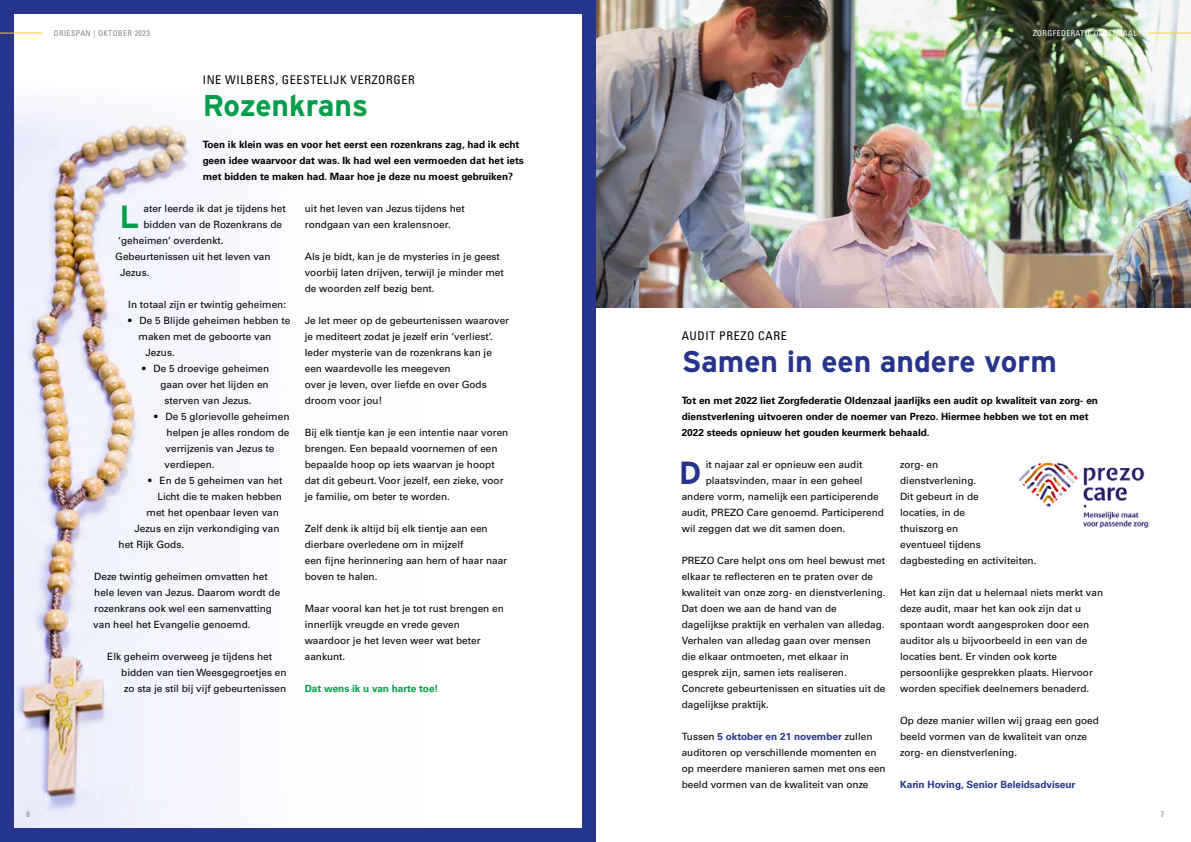
<style>
.page{position:relative;width:1191px;height:842px;background:#fff}
.page>*{position:absolute;margin:0;border:0;box-sizing:border-box;transform-origin:0 0}
.t1{font:700 32px "Interstate";color:#009e48}
.t2{font:700 32px "Interstate";color:#26358c}
.t3{font:700 30px "Interstate";color:#26358c}
.t4{font:700 30px "Interstate";color:#009e48}
.t5{font:condensed 12px "Univers LT Std";letter-spacing:.05em;color:#000}
.t6{font:10px/16px "Univers LT Std";color:#000}
.t7{font:700 10px/16px "Univers LT Std";color:#000}
.t8{font:700 10px "Univers LT Std";color:#26358c}
.t9{font:700 10px "Univers LT Std";color:#009e48}
.t10{font:condensed 8px "Univers LT Std";letter-spacing:.05em;color:#86888c}
.t11{font:condensed 8px "Univers LT Std";letter-spacing:.05em;color:#fff}
.s1{font-weight:700;color:#26358c}
</style>
<div class="page">
<img style="left:595px;top:0;width:596px;height:308px">
<div style="left:0;top:0;width:595px;height:842px;background:#26358c"></div>
<div style="left:14px;top:14px;width:567px;height:814px;background:#fff"></div>
<hr style="left:0;top:33px;width:43px;height:1px;background:#ffd600">
<img style="left:14px;top:103px;width:196px;height:725px">
<hr style="left:1148px;top:33px;width:43px;height:1px;background:#ffd600">
<img style="left:1019px;top:462px;width:130px;height:67px">
<p class="t10" style="left:54px;top:28px;width:98px">DRIESPAN | OKTOBER 2023</p>
<p class="t10" style="left:98px;top:28px;width:86px">JULI &amp; AUGUSTUS 2023</p>
<p class="t5" style="left:203px;top:72px;width:213px">INE WILBERS, GEESTELIJK VERZORGER</p>
<h2 class="t4" style="left:203px;top:89px;width:167px">Rozenkrans</h2>
<p class="t7" style="left:203px;top:137px;width:323px">Toen ik klein was en voor het eerst een rozenkrans zag, had ik echt geen idee waarvoor dat was. Ik had wel een vermoeden dat het iets met bidden te maken had. Maar hoe je deze nu moest gebruiken?</p>
<p class="t6" style="left:143px;top:201px;width:144px">ater leerde ik dat je tijdens het</p>
<p class="t6" style="left:143px;top:217px;width:140px">bidden van de Rozenkrans de</p>
<p class="t6" style="left:118px;top:233px;width:107px">‘geheimen’ overdenkt.</p>
<p class="t6" style="left:115px;top:249px;width:157px">Gebeurtenissen uit het leven van</p>
<p class="t6" style="left:120px;top:265px;width:31px">Jezus.</p>
<p class="t6" style="left:128px;top:297px;width:159px">In totaal zijn er twintig geheimen:</p>
<p class="t6" style="left:128px;top:313px;width:163px">• De 5 Blijde geheimen hebben te</p>
<p class="t6" style="left:139px;top:329px;width:134px">maken met de geboorte van</p>
<p class="t6" style="left:146px;top:345px;width:31px">Jezus.</p>
<p class="t6" style="left:142px;top:361px;width:128px">• De 5 droevige geheimen</p>
<p class="t6" style="left:161px;top:377px;width:110px">gaan over het lijden en</p>
<p class="t6" style="left:165px;top:393px;width:89px">sterven van Jezus.</p>
<p class="t6" style="left:165px;top:409px;width:126px;text-indent:-10px">• De 5 glorievolle geheimen helpen je alles rondom de verrijzenis van Jezus te verdiepen.</p>
<p class="t6" style="left:148px;top:473px;width:136px">• En de 5 geheimen van het</p>
<p class="t6" style="left:158px;top:489px;width:126px">Licht die te maken hebben</p>
<p class="t6" style="left:147px;top:505px;width:134px">met het openbaar leven van</p>
<p class="t6" style="left:135px;top:521px;width:146px">Jezus en zijn verkondiging van</p>
<p class="t6" style="left:119px;top:537px;width:67px">het Rijk Gods.</p>
<p class="t6" style="left:93px;top:569px;width:188px">Deze twintig geheimen omvatten het hele leven van Jezus. Daarom wordt de rozenkrans ook wel een samenvatting van heel het Evangelie genoemd.</p>
<p class="t6" style="left:107px;top:649px;width:166px">Elk geheim overweeg je tijdens het</p>
<p class="t6" style="left:121px;top:665px;width:167px">bidden van tien Weesgegroetjes en</p>
<p class="t6" style="left:124px;top:681px;width:163px">zo sta je stil bij vijf gebeurtenissen</p>
<p class="t6" style="left:305px;top:201px;width:161px">uit het leven van Jezus tijdens het rondgaan van een kralensnoer.</p>
<p class="t6" style="left:305px;top:249px;width:200px">Als je bidt, kan je de mysteries in je geest voorbij laten drijven, terwijl je minder met de woorden zelf bezig bent.</p>
<p class="t6" style="left:305px;top:313px;width:206px">Je let meer op de gebeurtenissen waarover je mediteert zodat je jezelf erin ‘verliest’.<br>Ieder mysterie van de rozenkrans kan je een waardevolle les meegeven<br>over je leven, over liefde en over Gods droom voor jou!</p>
<p class="t6" style="left:305px;top:425px;width:205px">Bij elk tientje kan je een intentie naar voren brengen. Een bepaald voornemen of een bepaalde hoop op iets waarvan je hoopt dat dit gebeurt. Voor jezelf, een zieke, voor je familie, om beter te worden.</p>
<p class="t6" style="left:305px;top:521px;width:204px">Zelf denk ik altijd bij elk tientje aan een dierbare overledene om in mijzelf<br>een fijne herinnering aan hem of haar naar boven te halen.</p>
<p class="t6" style="left:305px;top:601px;width:200px">Maar vooral kan het je tot rust brengen en innerlijk vreugde en vrede geven waardoor je het leven weer wat beter aankunt.</p>
<p class="t9" style="left:305px;top:683px;width:135px">Dat wens ik u van harte toe!</p>
<h1 class="t1" style="left:119px;top:199px;width:21px">L</h1>
<p class="t10" style="left:27px;top:809px;width:5px">6</p>
<p class="t11" style="left:1032px;top:28px;width:106px">ZORGFEDERATIE OLDENZAAL</p>
<p class="t5" style="left:681px;top:328px;width:107px">AUDIT PREZO CARE</p>
<h2 class="t3" style="left:681px;top:345px;width:377px">Samen in een andere vorm</h2>
<p class="t7" style="left:681px;top:393px;width:418px">Tot en met 2022 liet Zorgfederatie Oldenzaal jaarlijks een audit op kwaliteit van zorg- en dienstverlening uitvoeren onder de noemer van Prezo. Hiermee hebben we tot en met<br>2022 steeds opnieuw het gouden keurmerk behaald.</p>
<p class="t6" style="left:705px;top:457px;width:158px">it najaar zal er opnieuw een audit</p>
<p class="t6" style="left:705px;top:473px;width:158px">plaatsvinden, maar in een geheel</p>
<p class="t6" style="left:681px;top:489px;width:198px">andere vorm, namelijk een participerende</p>
<p class="t6" style="left:681px;top:505px;width:204px">audit, PREZO Care genoemd. Participerend</p>
<p class="t6" style="left:681px;top:521px;width:165px">wil zeggen dat we dit samen doen.</p>
<p class="t6" style="left:681px;top:553px;width:205px">PREZO Care helpt ons om heel bewust met elkaar te reflecteren en te praten over de kwaliteit van onze zorg- en dienstverlening.<br>Dat doen we aan de hand van de dagelijkse praktijk en verhalen van alledag.<br>Verhalen van alledag gaan over mensen die elkaar ontmoeten, met elkaar in gesprek zijn, samen iets realiseren.<br>Concrete gebeurtenissen en situaties uit de dagelijkse praktijk.</p>
<p class="t6" style="left:681px;top:729px;width:205px">Tussen <span class="s1">5 oktober en 21 november</span> zullen auditoren op verschillende momenten en op meerdere manieren samen met ons een beeld vormen van de kwaliteit van onze</p>
<h1 class="t2" style="left:679px;top:455px;width:24px">D</h1>
<p class="t6" style="left:900px;top:457px;width:138px">zorg- en<br>dienstverlening.<br>Dit gebeurt in de<br>locaties, in de<br>thuiszorg en<br>eventueel tijdens dagbesteding en activiteiten.</p>
<p class="t6" style="left:900px;top:585px;width:205px">Het kan zijn dat u helemaal niets merkt van deze audit, maar het kan ook zijn dat u spontaan wordt aangesproken door een auditor als u bijvoorbeeld in een van de locaties bent. Er vinden ook korte persoonlijke gesprekken plaats. Hiervoor worden specifiek deelnemers benaderd.</p>
<p class="t6" style="left:900px;top:713px;width:200px">Op deze manier willen wij graag een goed beeld vormen van de kwaliteit van onze zorg- en dienstverlening.</p>
<p class="t8" style="left:900px;top:779px;width:177px">Karin Hoving, Senior Beleidsadviseur</p>
<p class="t10" style="left:1160px;top:809px;width:5px">7</p>
</div>
